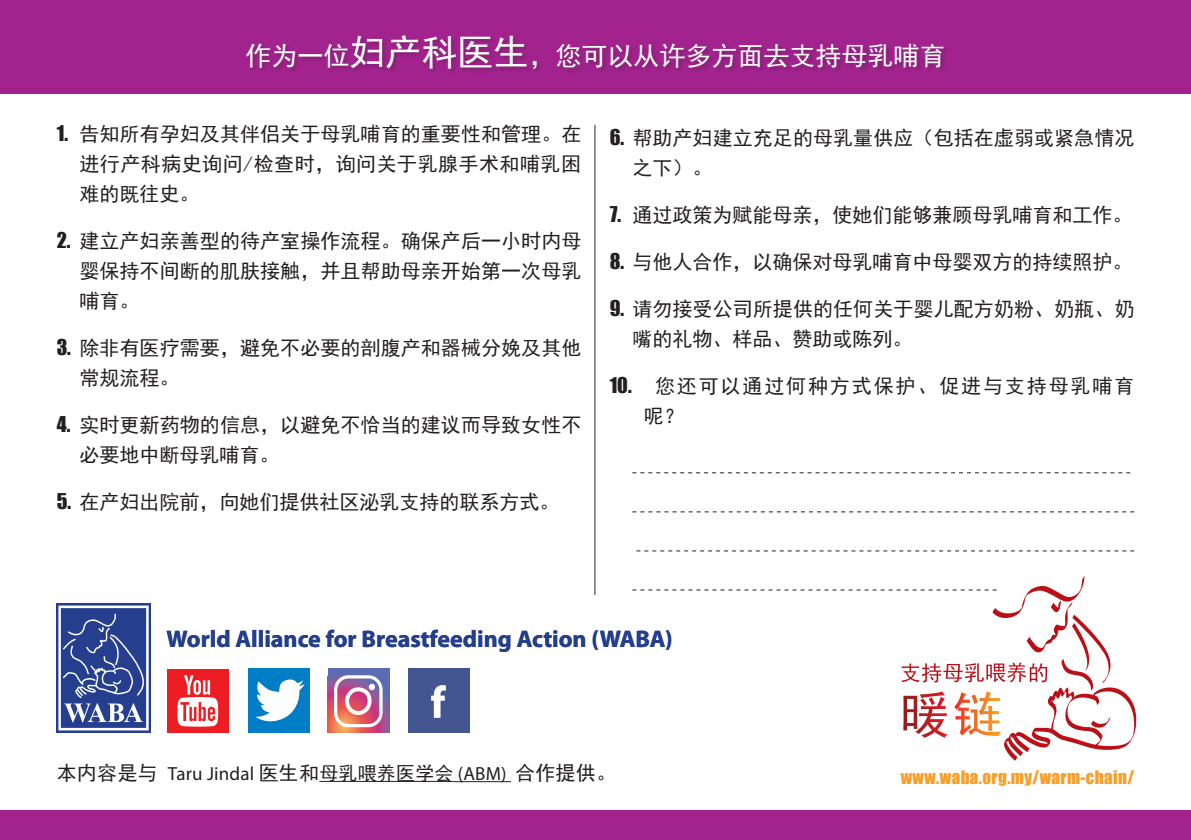
<style>
.page{position:relative;width:1191px;height:840px;background:#fff}
.page>*{position:absolute;margin:0;border:0;box-sizing:border-box;transform-origin:0 0}
.t1{font:26px "Sim Hei";color:#fff}
.t2{font:700 24px "Myriad Pro";color:#253f8e}
.t3{font:20px/30px "Sim Hei";letter-spacing:.005em;color:#231f20}
.t4{font:20px/30px "Sim Hei";letter-spacing:.095em;color:#231f20}
.t5{font:19px "Myriad Pro";letter-spacing:.01em;color:#231f20}
.t6{font:17px "Impact";letter-spacing:.025em;color:#f89f28}
.s1{font-size:36px}
.s2{font-family:"Impact"}
.s3{font-family:"Sim Hei";font-size:20px}
.s4{font-family:"Sim Hei"}
</style>
<div class="page">
<div style="left:0;top:0;width:1191px;height:94px;background:#a2238e"></div>
<div style="left:0;top:809px;width:1191px;height:30px;background:#a2238e"></div>
<div style="left:245px;top:34px;width:705px;height:41px;background:#231f20;opacity:.3"></div>
<svg style="left:632px;top:472px;width:498px;height:1px"></svg>
<svg style="left:632px;top:511px;width:502px;height:1px"></svg>
<svg style="left:636px;top:550px;width:498px;height:1px"></svg>
<hr style="left:319px;top:780px;width:135px;height:1px;background:#231f20">
<hr style="left:454px;top:780px;width:57px;height:1px;background:#231f20">
<svg style="left:57px;top:603px;width:93px;height:128px;background:#5166a5"></svg>
<div style="left:408px;top:668px;width:61px;height:64px;background:#435691"></div>
<svg style="left:431px;top:685px;width:15px;height:32px"></svg>
<div style="left:167px;top:668px;width:61px;height:64px;background:#ee1d23"></div>
<svg style="left:177px;top:675px;width:41px;height:51px"></svg>
<svg style="left:328px;top:668px;width:61px;height:64px;background:#af668c"></svg>
<div style="left:334px;top:675px;width:48px;height:51px;border:3px solid #fff;border-radius:13px"></div>
<div style="left:345px;top:686px;width:27px;height:28px;border:4px solid #fff;border-radius:50%"></div>
<svg style="left:369px;top:683px;width:6px;height:6px"></svg>
<div style="left:249px;top:668px;width:61px;height:64px;background:#007ec5"></div>
<svg style="left:255px;top:679px;width:49px;height:43px"></svg>
<hr style="left:594px;top:125px;width:1px;height:469px;background:#231f20">
<svg style="left:632px;top:576px;width:505px;height:184px"></svg>
<h1 class="t1" style="left:245px;top:42px;width:701px">作为一位<span class="s1">妇产科医生</span>，您可以从许多方面去支持母乳哺育</h1>
<p class="t3" style="left:79px;top:119px;width:503px;text-align:justify;text-indent:-23px"><span class="s2">1.</span> 告知所有孕妇及其伴侣关于母乳哺育的重要性和管理。在进行产科病史询问/检查时，询问关于乳腺手术和哺乳困难的既往史。</p>
<p class="t3" style="left:79px;top:226px;width:503px;text-align:justify;text-indent:-23px"><span class="s2">2.</span> 建立产妇亲善型的待产室操作流程。确保产后一小时内母婴保持不间断的肌肤接触，并且帮助母亲开始第一次母乳哺育。</p>
<p class="t3" style="left:79px;top:333px;width:503px;text-indent:-23px"><span class="s2">3.</span> 除非有医疗需要，避免不必要的剖腹产和器械分娩及其他常规流程。</p>
<p class="t3" style="left:79px;top:410px;width:503px;text-indent:-23px"><span class="s2">4.</span> 实时更新药物的信息，以避免不恰当的建议而导致女性不必要地中断母乳哺育。</p>
<p class="t3" style="left:57px;top:487px;width:504px"><span class="s2">5.</span> 在产妇出院前，向她们提供社区泌乳支持的联系方式。</p>
<p class="t3" style="left:632px;top:122px;width:503px;text-indent:-23px"><span class="s2">6.</span> 帮助产妇建立充足的母乳量供应（包括在虚弱或紧急情况之下）。</p>
<p class="t3" style="left:609px;top:199px;width:524px"><span class="s2">7.</span> 通过政策为赋能母亲，使她们能够兼顾母乳哺育和工作。</p>
<p class="t3" style="left:609px;top:246px;width:524px"><span class="s2">8.</span> 与他人合作，以确保对母乳哺育中母婴双方的持续照护。</p>
<p class="t3" style="left:632px;top:293px;width:503px;text-indent:-23px"><span class="s2">9.</span> 请勿接受公司所提供的任何关于婴儿配方奶粉、奶瓶、奶嘴的礼物、样品、赞助或陈列。</p>
<p class="t4" style="left:643px;top:370px;width:492px;text-indent:-34px"><span class="s2">10.</span> 您还可以通过何种方式保护、促进与支持母乳哺育呢？</p>
<p class="t2" style="left:167px;top:622px;width:507px">World Alliance for Breastfeeding Action (WABA)</p>
<p class="t5" style="left:57px;top:761px;width:561px"><span class="s3">本内容是与</span> Taru Jindal <span class="s3">医生和</span><span class="s4">母乳喂养医学会</span> (ABM) <span class="s3">合作提供。</span></p>
<p class="t6" style="left:901px;top:763px;width:235px">www.waba.org.my/warm-chain/</p>
</div>
